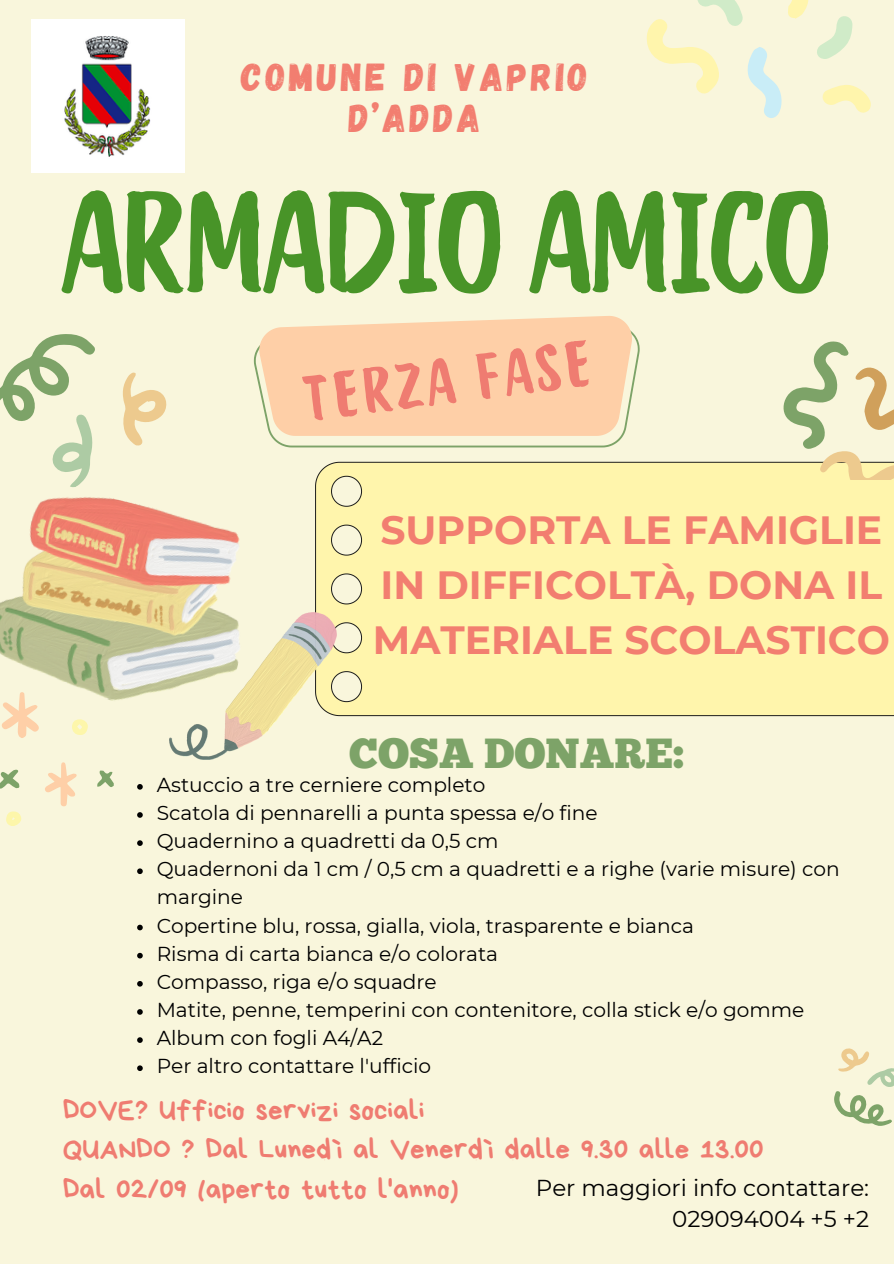
<style>
.page{position:relative;width:894px;height:1264px;background:#fff}
.page>*{position:absolute;margin:0;border:0;box-sizing:border-box;transform-origin:0 0}
.t1{font:138px "Quotes Caps";color:#489428}
.t2{font:62.4px "Quotes Caps";color:#ef7c71}
.t3{font:42px "Chunk Five";color:#7da368}
.t4{font:700 39.3px/54.8px "Montserrat";color:#f27e70}
.t5{font:39px/40.5px "Gagalin";letter-spacing:.09em;color:#f27e70;text-align:center}
.t6{font:28.95px/39.6px "Bryndan Write";color:#ef7c71}
.t7{font:22.95px "Montserrat";color:#000}
.t8{font:20.1px/28.2px "Montserrat";color:#000}
</style>
<div class="page">
<div style="left:0;top:0;width:893px;height:1263px;background:#f9f6dc"></div>
<img style="left:0;top:497px;width:240px;height:204px">
<svg style="left:315px;top:499px;width:578px;height:217px;background:#f4ebab"></svg>
<svg style="left:0;top:334px;width:167px;height:153px"></svg>
<svg style="left:259px;top:316px;width:634px;height:183px"></svg>
<img style="left:170px;top:612px;width:166px;height:147px">
<svg style="left:834px;top:1048px;width:59px;height:78px"></svg>
<svg style="left:646px;top:0;width:225px;height:118px"></svg>
<svg style="left:97px;top:770px;width:17px;height:17px"></svg>
<svg style="left:1px;top:691px;width:38px;height:47px"></svg>
<svg style="left:45px;top:762px;width:32px;height:44px"></svg>
<svg style="left:0;top:769px;width:20px;height:20px"></svg>
<svg style="left:72px;top:719px;width:16px;height:16px"></svg>
<svg style="left:6px;top:811px;width:16px;height:14px"></svg>
<img style="left:31px;top:19px;width:153px;height:153px">
<div style="left:377px;top:480px;width:516px;height:211px;background:#fff5ac"></div>
<svg style="left:137px;top:784px;width:6px;height:5px"></svg>
<svg style="left:137px;top:812px;width:6px;height:5px"></svg>
<svg style="left:137px;top:840px;width:6px;height:6px"></svg>
<svg style="left:137px;top:868px;width:6px;height:6px"></svg>
<svg style="left:137px;top:924px;width:6px;height:6px"></svg>
<svg style="left:137px;top:952px;width:6px;height:6px"></svg>
<svg style="left:137px;top:981px;width:6px;height:5px"></svg>
<svg style="left:137px;top:1009px;width:6px;height:5px"></svg>
<svg style="left:137px;top:1037px;width:6px;height:5px"></svg>
<svg style="left:137px;top:1065px;width:6px;height:6px"></svg>
<h2 class="t5" style="left:241px;top:55px;width:348px">COMUNE DI VAPRIO<br>D’ADDA</h2>
<h5 class="t1" style="left:63px;top:157px;width:769px">ARMADIO AMICO</h5>
<p class="t2" style="left:300px;top:360px;width:288px;rotate:-7deg">TERZA FASE</p>
<p class="t4" style="left:373px;top:502px;width:518px">SUPPORTA LE FAMIGLIE<br>IN DIFFICOLTÀ, DONA IL<br>MATERIALE SCOLASTICO</p>
<p class="t3" style="left:349px;top:736px;width:336px">COSA DONARE:</p>
<p class="t8" style="left:157px;top:770px;width:330px">Astuccio a tre cerniere completo</p>
<p class="t8" style="left:157px;top:798px;width:442px">Scatola di pennarelli a punta spessa e/o fine</p>
<p class="t8" style="left:157px;top:826px;width:343px">Quadernino a quadretti da 0,5 cm</p>
<h4 class="t8" style="left:157px;top:855px;width:684px">Quadernoni da 1 cm / 0,5 cm a quadretti e a righe (varie misure) con margine</h4>
<p class="t8" style="left:157px;top:911px;width:538px">Copertine blu, rossa, gialla, viola, trasparente e bianca</p>
<p class="t8" style="left:157px;top:939px;width:343px">Risma di carta bianca e/o colorata</p>
<p class="t8" style="left:157px;top:967px;width:281px">Compasso, riga e/o squadre</p>
<p class="t8" style="left:157px;top:995px;width:649px">Matite, penne, temperini con contenitore, colla stick e/o gomme</p>
<p class="t8" style="left:157px;top:1023px;width:228px">Album con fogli A4/A2</p>
<p class="t8" style="left:157px;top:1051px;width:276px">Per altro contattare l'ufficio</p>
<p class="t6" style="left:63px;top:1090px;width:702px">DOVE? Ufficio servizi sociali<br>QUANDO ? Dal Lunedì al Venerdì dalle 9.30 alle 13.00<br>Dal 02/09 (aperto tutto l'anno)</p>
<p class="t7" style="left:535px;top:1173px;width:334px">Per maggiori info contattare:</p>
<h3 class="t7" style="left:672px;top:1204px;width:198px">029094004 +5 +2</h3>
</div>
